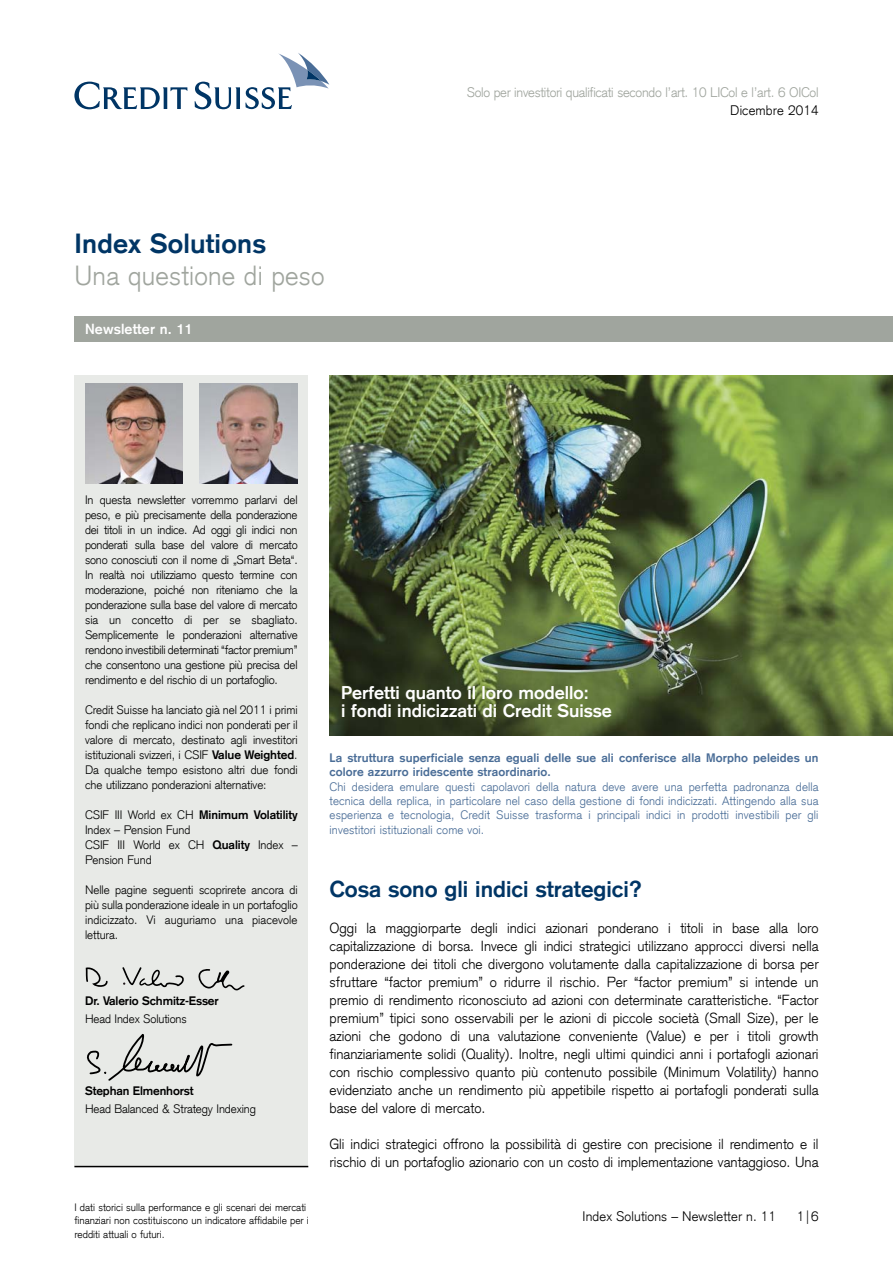
<style>
.page{position:relative;width:893px;height:1263px;background:#fff}
.page>*{position:absolute;margin:0;border:0;box-sizing:border-box;transform-origin:0 0}
.t1{font:300 27px "Credit Suisse Type";letter-spacing:.01em;color:#a0a59e}
.t2{font:700 27px "Credit Suisse Type";letter-spacing:.01em;color:#003565}
.t3{font:700 22.5px "Credit Suisse Type";color:#003565}
.t4{font:700 18px/18px "Credit Suisse Type";color:#fff}
.t5{font:300 14.25px/18px "Credit Suisse Type";color:#000;text-align:justify}
.t6{font:700 14.25px "Credit Suisse Type";letter-spacing:.01em;color:#fff}
.t7{font:300 13.5px "Credit Suisse Type";letter-spacing:-.02em;color:#a0a59e}
.t8{font:300 13.5px "Credit Suisse Type";letter-spacing:.01em;color:#000}
.t9{font:300 12px/15px "Credit Suisse Type";letter-spacing:-.005em;color:#000;text-align:justify}
.t10{font:300 12px/14.4px "Credit Suisse Type";letter-spacing:.01em;color:#4a6d97;text-align:justify}
.t11{font:700 12px/14.4px "Credit Suisse Type";letter-spacing:.01em;color:#4a6d97}
.t12{font:700 12px "Credit Suisse Type";letter-spacing:-.01em;color:#000}
.t13{font:300 10.5px/13.5px "Credit Suisse Type";color:#000}
.s1{font-weight:700}
</style>
<div class="page">
<svg style="left:74px;top:82px;width:113px;height:27px"></svg>
<svg style="left:195px;top:53px;width:134px;height:56px"></svg>
<div style="left:74px;top:316px;width:819px;height:25px;background:#a0a59e"></div>
<div style="left:74px;top:375px;width:234px;height:791px;background:#e8eae7"></div>
<img style="left:85px;top:384px;width:98px;height:99px">
<hr style="left:74px;top:1166px;width:234px;height:1px;background:#000">
<img style="left:330px;top:375px;width:563px;height:360px">
<svg style="left:86px;top:967px;width:22px;height:20px"></svg>
<svg style="left:198px;top:969px;width:47px;height:21px"></svg>
<svg style="left:122px;top:967px;width:62px;height:20px"></svg>
<svg style="left:86px;top:1034px;width:147px;height:46px"></svg>
<img style="left:200px;top:384px;width:98px;height:99px">
<h1 class="t2" style="left:74px;top:228px;width:193px">Index Solutions</h1>
<h1 class="t1" style="left:74px;top:260px;width:252px">Una questione di peso</h1>
<p class="t6" style="left:85px;top:320px;width:109px">Newsletter n. 11</p>
<p class="t7" style="left:467px;top:84px;width:353px">Solo per investitori qualificati secondo l’art. 10 LICol e l’art. 6 OICol</p>
<p class="t8" style="left:730px;top:102px;width:90px">Dicembre 2014</p>
<p class="t9" style="left:85px;top:492px;width:214px">In questa newsletter vorremmo parlarvi del peso, e più precisamente della ponderazione dei titoli in un indice. Ad oggi gli indici non ponderati sulla base del valore di mercato sono conosciuti con il nome di „Smart Beta“.<br>In realtà noi utilizziamo questo termine con moderazione, poiché non riteniamo che la ponderazione sulla base del valore di mercato sia un concetto di per se sbagliato.<br>Semplicemente le ponderazioni alternative rendono investibili determinati “factor premium” che consentono una gestione più precisa del rendimento e del rischio di un portafoglio.</p>
<p class="t9" style="left:85px;top:702px;width:214px">Credit Suisse ha lanciato già nel 2011 i primi fondi che replicano indici non ponderati per il valore di mercato, destinato agli investitori istituzionali svizzeri, i CSIF <span class="s1">Value Weighted</span>.<br>Da qualche tempo esistono altri due fondi che utilizzano ponderazioni alternative:</p>
<p class="t9" style="left:85px;top:807px;width:214px;text-align:left">CSIF III World ex CH <span class="s1">Minimum Volatility<br></span>Index – Pension Fund<br>CSIF III World ex CH <span class="s1">Quality</span> Index –<br>Pension Fund</p>
<p class="t9" style="left:85px;top:882px;width:214px">Nelle pagine seguenti scoprirete ancora di più sulla ponderazione ideale in un portafoglio indicizzato. Vi auguriamo una piacevole lettura.</p>
<p class="t12" style="left:85px;top:994px;width:135px">Dr. Valerio Schmitz-Esser</p>
<p class="t9" style="left:85px;top:1012px;width:103px">Head Index Solutions</p>
<p class="t12" style="left:85px;top:1084px;width:110px">Stephan Elmenhorst</p>
<p class="t9" style="left:85px;top:1102px;width:172px">Head Balanced &amp; Strategy Indexing</p>
<p class="t13" style="left:74px;top:1200px;width:236px">I dati storici sulla performance e gli scenari dei mercati finanziari non costituiscono un indicatore affidabile per i redditi attuali o futuri.</p>
<h3 class="t4" style="left:341px;top:684px;width:272px">Perfetti quanto il loro modello:<br>i fondi indicizzati di Credit Suisse</h3>
<p class="t11" style="left:330px;top:750px;width:491px">La struttura superficiale senza eguali delle sue ali conferisce alla Morpho peleides un colore azzurro iridescente straordinario.</p>
<p class="t10" style="left:330px;top:779px;width:490px">Chi desidera emulare questi capolavori della natura deve avere una perfetta padronanza della tecnica della replica, in particolare nel caso della gestione di fondi indicizzati. Attingendo alla sua esperienza e tecnologia, Credit Suisse trasforma i principali indici in prodotti investibili per gli investitori istituzionali come voi.</p>
<h2 class="t3" style="left:330px;top:876px;width:314px">Cosa sono gli indici strategici?</h2>
<p class="t5" style="left:330px;top:919px;width:491px">Oggi la maggiorparte degli indici azionari ponderano i titoli in base alla loro capitalizzazione di borsa. Invece gli indici strategici utilizzano approcci diversi nella ponderazione dei titoli che divergono volutamente dalla capitalizzazione di borsa per sfruttare “factor premium” o ridurre il rischio. Per “factor premium” si intende un premio di rendimento riconosciuto ad azioni con determinate caratteristiche. “Factor premium” tipici sono osservabili per le azioni di piccole società (Small Size), per le azioni che godono di una valutazione conveniente (Value) e per i titoli growth finanziariamente solidi (Quality). Inoltre, negli ultimi quindici anni i portafogli azionari con rischio complessivo quanto più contenuto possibile (Minimum Volatility) hanno evidenziato anche un rendimento più appetibile rispetto ai portafogli ponderati sulla base del valore di mercato.</p>
<p class="t5" style="left:330px;top:1135px;width:490px">Gli indici strategici offrono la possibilità di gestire con precisione il rendimento e il rischio di un portafoglio azionario con un costo di implementazione vantaggioso. Una</p>
<p class="t8" style="left:583px;top:1209px;width:195px">Index Solutions – Newsletter n. 11</p>
<p class="t8" style="left:797px;top:1209px;width:23px">1|6</p>
</div>
